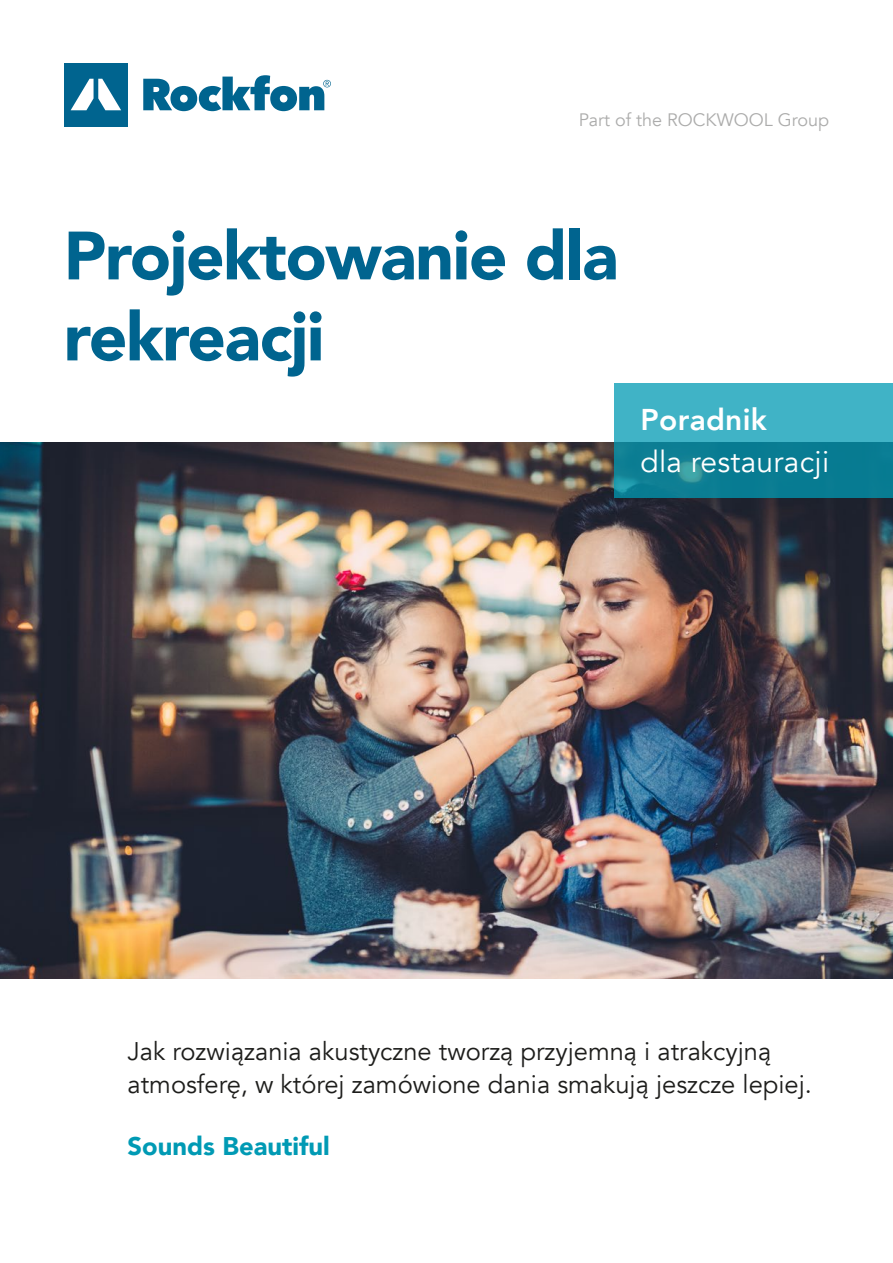
<style>
.page{position:relative;width:893px;height:1263px;background:#fff}
.page>*{position:absolute;margin:0;border:0;box-sizing:border-box;transform-origin:0 0}
.t1{font:900 67.5px/81px "Avenir";letter-spacing:-.02em;color:#00648f}
.t2{font:30px "Avenir";letter-spacing:.01em;color:#fff}
.t3{font:800 30px "Avenir";letter-spacing:.01em;color:#fff}
.t4{font:25.5px/33.2px "Avenir";color:#1d1d1b}
.t5{font:900 25.5px "Avenir";color:#009ab4}
.t6{font:18px "Avenir";color:#90908f}
</style>
<div class="page">
<img style="left:0;top:442px;width:893px;height:536px">
<svg style="left:143px;top:75px;width:188px;height:36px"></svg>
<div style="left:64px;top:63px;width:63px;height:63px;background:#00648f"></div>
<svg style="left:71px;top:79px;width:50px;height:31px"></svg>
<svg style="left:615px;top:383px;width:278px;height:115px;background:#2699ad"></svg>
<p class="t6" style="left:578px;top:109px;width:252px">Part of the ROCKWOOL Group</p>
<h1 class="t1" style="left:64px;top:214px;width:556px">Projektowanie dla rekreacji</h1>
<p class="t3" style="left:640px;top:396px;width:128px">Poradnik</p>
<p class="t2" style="left:640px;top:443px;width:190px">dla restauracji</p>
<p class="t4" style="left:128px;top:1035px;width:686px">Jak rozwiązania akustyczne tworzą przyjemną i atrakcyjną atmosferę, w której zamówione dania smakują jeszcze lepiej.</p>
<p class="t5" style="left:128px;top:1124px;width:204px">Sounds Beautiful</p>
</div>
